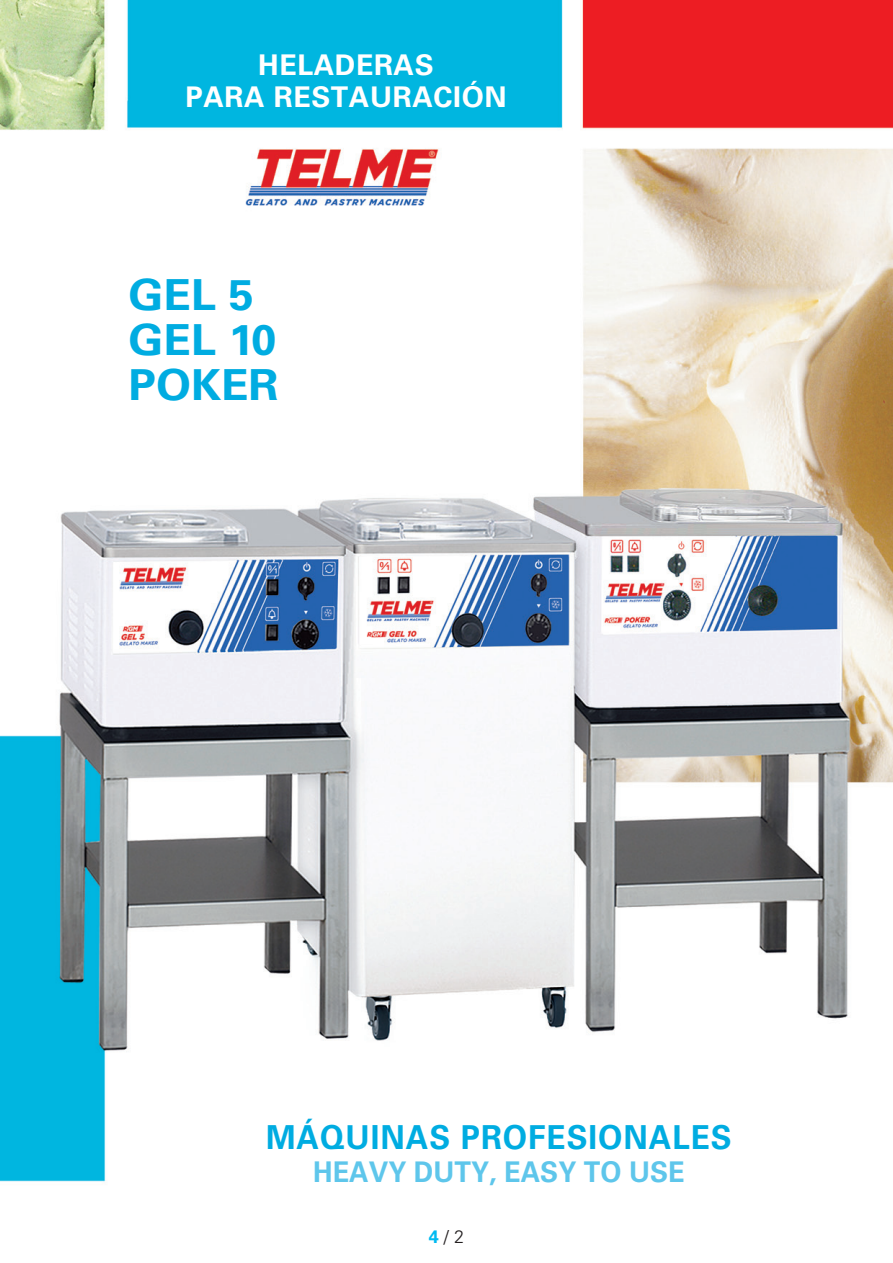
<style>
.page{position:relative;width:893px;height:1263px;background:#fff}
.page>*{position:absolute;margin:0;border:0;box-sizing:border-box;transform-origin:0 0}
.t1{font:700 42.75px "Univers";color:#00ace1;scale:1.05 1}
.t2{font:700 33px "Univers";letter-spacing:.03em;color:#00ace1;scale:.95 1}
.t3{font:700 28.5px "Univers";letter-spacing:.02em;color:#fff}
.t4{font:700 28.5px "Univers";color:#5ec6eb;scale:.95 1}
.t5{font:300 18px "Univers";color:#231f20}
.s1{font-weight:700;color:#00baf1}
</style>
<div class="page">
<img style="left:0;top:0;width:893px;height:1182px">
<p class="t3" style="left:258px;top:49px;width:177px">HELADERAS</p>
<p class="t3" style="left:185px;top:80px;width:323px">PARA RESTAURACIÓN</p>
<p class="t1" style="left:129px;top:270px;width:121px">GEL 5</p>
<p class="t1" style="left:129px;top:315px;width:142px">GEL 10</p>
<p class="t1" style="left:129px;top:360px;width:144px">POKER</p>
<p class="t2" style="left:266px;top:1118px;width:492px">MÁQUINAS PROFESIONALES</p>
<p class="t4" style="left:313px;top:1155px;width:393px">HEAVY DUTY, EASY TO USE</p>
<p class="t5" style="left:429px;top:1226px;width:37px"><span class="s1">4</span> / 2</p>
</div>
